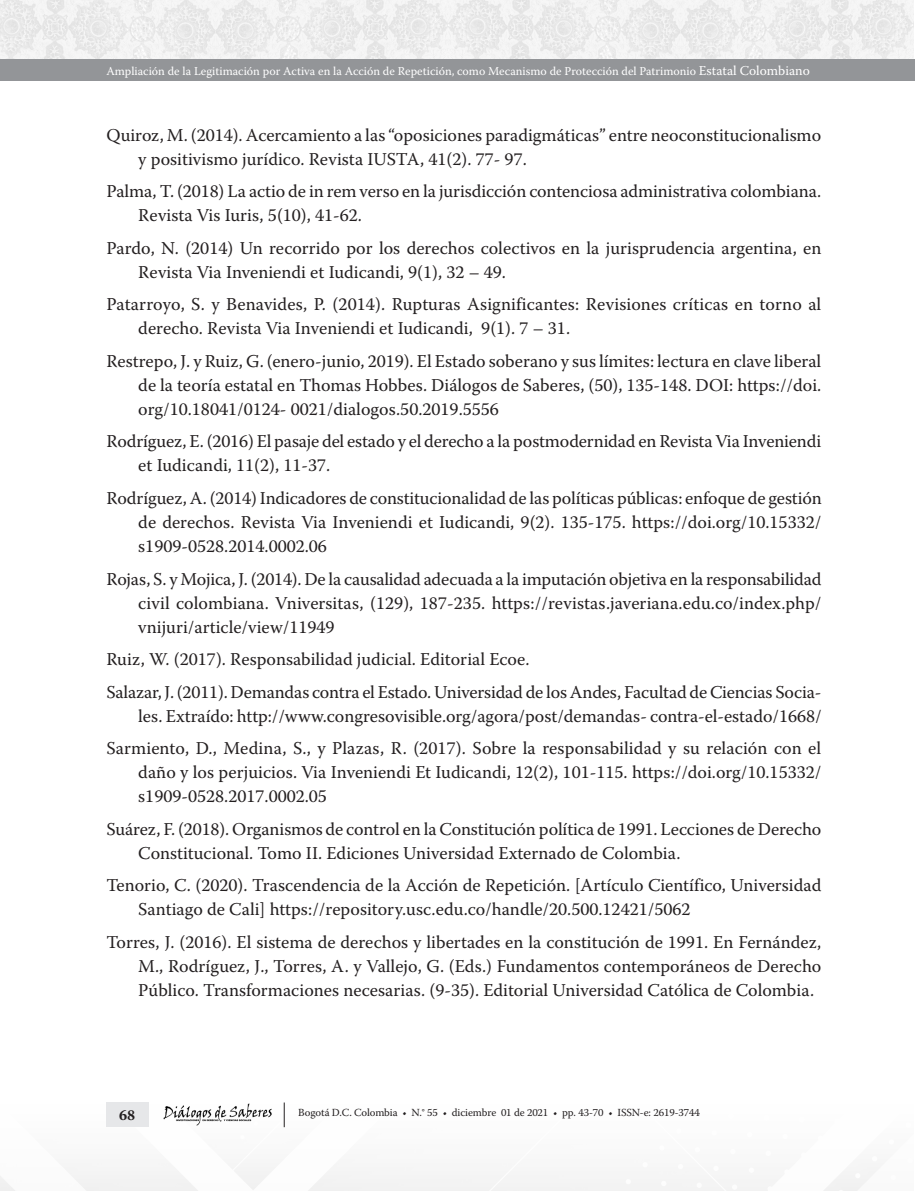
<style>
.page{position:relative;width:915px;height:1191px;background:#fff}
.page>*{position:absolute;margin:0;border:0;box-sizing:border-box;transform-origin:0 0}
.t1{font:18px/24px "Warnock Pro";color:#231f20}
.t2{font:700 15px "Warnock Pro";color:#231f20}
.t3{font:12px "Warnock Pro";color:#fff}
.t4{font:10.8px "Warnock Pro";letter-spacing:-.01em;color:#231f20}
.s1{font-size:13.5px}
</style>
<div class="page">
<img style="left:0;top:0;width:913px;height:60px">
<div style="left:0;top:60px;width:914px;height:21px;background:#939598"></div>
<div style="left:106px;top:1102px;width:43px;height:24px;background:#e6e7e9"></div>
<img style="left:163px;top:1103px;width:109px;height:23px">
<svg style="left:284px;top:1102px;width:1px;height:25px"></svg>
<p class="t3" style="left:106px;top:64px;width:704px">Ampliación de la Legitimación por Activa en la Acción de Repetición, como Mecanismo de Protección del Patrimonio <span class="s1">Estatal Colombiano</span></p>
<p class="t1" style="left:138px;top:123px;width:684px;text-indent:-32px">Quiroz, M. (2014). Acercamiento a las “oposiciones paradigmáticas” entre neoconstitucionalismo y positivismo jurídico. Revista IUSTA, 41(2). 77- 97.</p>
<p class="t1" style="left:138px;top:179px;width:684px;text-indent:-32px">Palma, T. (2018) La actio de in rem verso en la jurisdicción contenciosa administrativa colombiana.<br>Revista Vis Iuris, 5(10), 41-62.</p>
<p class="t1" style="left:138px;top:236px;width:684px;text-indent:-32px">Pardo, N. (2014) Un recorrido por los derechos colectivos en la jurisprudencia argentina, en<br>Revista Via Inveniendi et Iudicandi, 9(1), 32 – 49.</p>
<p class="t1" style="left:138px;top:292px;width:684px;text-indent:-32px">Patarroyo, S. y Benavides, P. (2014). Rupturas Asignificantes: Revisiones críticas en torno al derecho. Revista Via Inveniendi et Iudicandi, 9(1). 7 – 31.</p>
<p class="t1" style="left:138px;top:349px;width:684px;text-align:justify;text-indent:-32px">Restrepo, J. y Ruiz, G. (enero-junio, 2019). El Estado soberano y sus límites: lectura en clave liberal de la teoría estatal en Thomas Hobbes. Diálogos de Saberes, (50), 135-148. DOI: https://doi. org/10.18041/0124- 0021/dialogos.50.2019.5556</p>
<p class="t1" style="left:138px;top:429px;width:684px;text-indent:-32px">Rodríguez, E. (2016) El pasaje del estado y el derecho a la postmodernidad en Revista Via Inveniendi et Iudicandi, 11(2), 11-37.</p>
<p class="t1" style="left:138px;top:486px;width:684px;text-align:justify;text-indent:-32px">Rodríguez, A. (2014) Indicadores de constitucionalidad de las políticas públicas: enfoque de gestión de derechos. Revista Via Inveniendi et Iudicandi, 9(2). 135-175. https://doi.org/10.15332/ s1909-0528.2014.0002.06</p>
<p class="t1" style="left:138px;top:566px;width:684px;text-align:justify;text-indent:-32px">Rojas, S. y Mojica, J. (2014). De la causalidad adecuada a la imputación objetiva en la responsabilidad civil colombiana. Vniversitas, (129), 187-235. https://revistas.javeriana.edu.co/index.php/ vnijuri/article/view/11949</p>
<p class="t1" style="left:106px;top:642px;width:716px;line-height:32.5px">Ruiz, W. (2017). Responsabilidad judicial. Editorial Ecoe.<br>Salazar, J. (2011). Demandas contra el Estado. Universidad de los Andes, Facultad de Ciencias Socia-</p>
<p class="t1" style="left:106px;top:699px;width:716px;line-height:32.5px;text-align:right">les. Extraído: http://www.congresovisible.org/agora/post/demandas- contra-el-estado/1668/<br>Sarmiento, D., Medina, S., y Plazas, R. (2017). Sobre la responsabilidad y su relación con el</p>
<p class="t1" style="left:138px;top:760px;width:684px">daño y los perjuicios. Via Inveniendi Et Iudicandi, 12(2), 101-115. https://doi.org/10.15332/ s1909-0528.2017.0002.05</p>
<p class="t1" style="left:138px;top:816px;width:684px;text-indent:-32px">Suárez, F. (2018). Organismos de control en la Constitución política de 1991. Lecciones de Derecho<br>Constitucional. Tomo II. Ediciones Universidad Externado de Colombia.</p>
<p class="t1" style="left:138px;top:873px;width:684px;text-indent:-32px">Tenorio, C. (2020). Trascendencia de la Acción de Repetición. [Artículo Científico, Universidad<br>Santiago de Cali] https://repository.usc.edu.co/handle/20.500.12421/5062</p>
<p class="t1" style="left:138px;top:929px;width:684px;text-align:justify;text-indent:-32px">Torres, J. (2016). El sistema de derechos y libertades en la constitución de 1991. En Fernández, M., Rodríguez, J., Torres, A. y Vallejo, G. (Eds.) Fundamentos contemporáneos de Derecho Público. Transformaciones necesarias. (9-35). Editorial Universidad Católica de Colombia.</p>
<p class="t2" style="left:119px;top:1106px;width:18px">68</p>
<p class="t4" style="left:298px;top:1106px;width:403px">Bogotá D.C. Colombia • N.° 55 • diciembre 01 de 2021 • pp. 43-70 • ISSN-e: 2619-3744</p>
</div>
